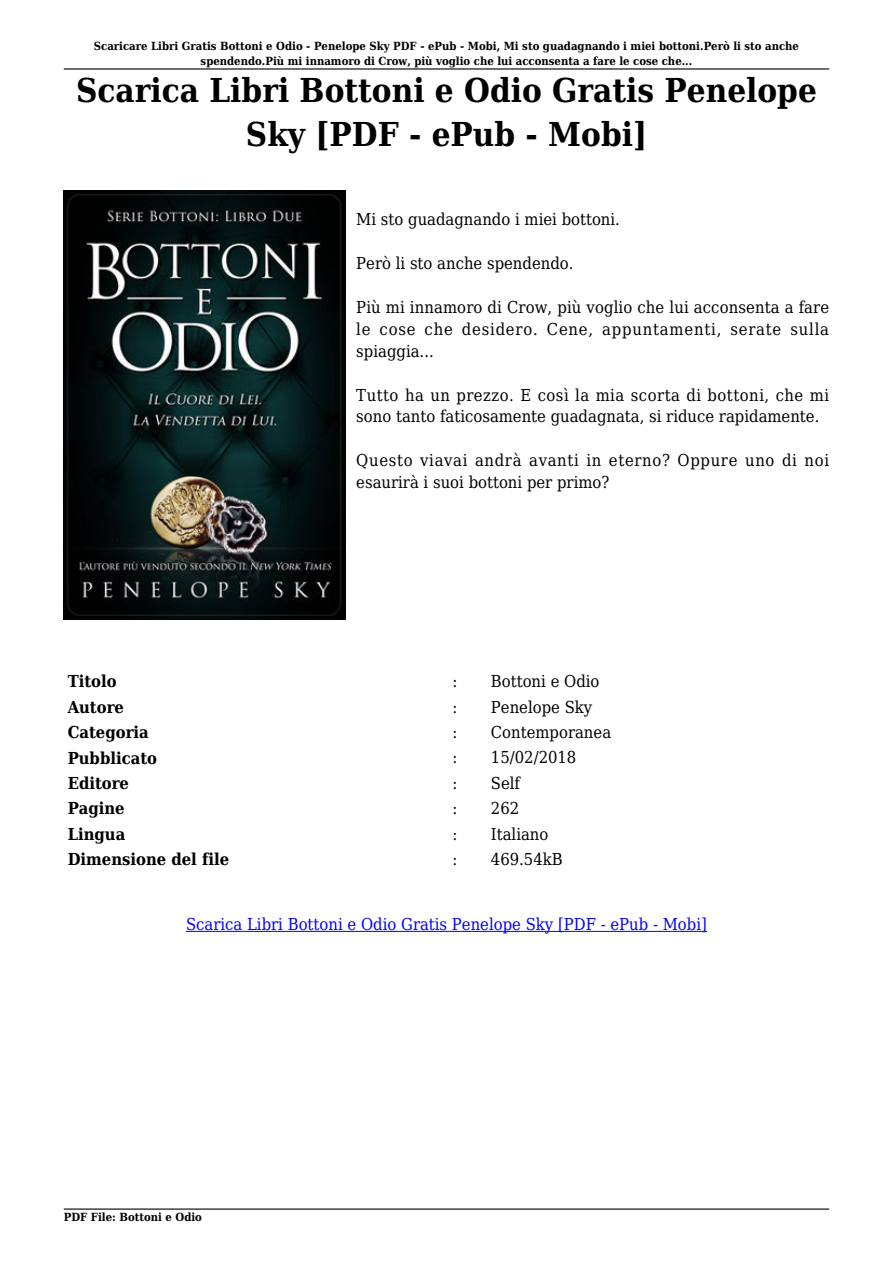
<style>
.page{position:relative;width:893px;height:1263px;background:#fff}
.page>*{position:absolute;margin:0;border:0;box-sizing:border-box;transform-origin:0 0}
.t1{font:700 33px/44.2px "DejaVu Serif Condensed";color:#000;text-align:center}
.t2{font:16.5px/21.9px "DejaVu Serif Condensed";color:#000;text-align:justify}
.t3{font:16.5px/21.9px "DejaVu Serif Condensed";letter-spacing:.04em;color:#000}
.t4{font:700 16.5px "DejaVu Serif Condensed";color:#000}
.t5{font:16.5px "DejaVu Serif Condensed";color:#00f}
.t6{font:700 11.25px/15px "DejaVu Serif Condensed";color:#000;text-align:center}
</style>
<div class="page">
<hr style="left:64px;top:68px;width:765px;height:2px;background:#000">
<hr style="left:64px;top:1208px;width:765px;height:1px;background:#000">
<img style="left:64px;top:190px;width:281px;height:430px">
<hr style="left:186px;top:931px;width:521px;height:1px;background:#00f">
<p class="t6" style="left:94px;top:38px;width:707px">Scaricare Libri Gratis Bottoni e Odio - Penelope Sky PDF - ePub - Mobi, Mi sto guadagnando i miei bottoni.Però li sto anche spendendo.Più mi innamoro di Crow, più voglio che lui acconsenta a fare le cose che...</p>
<h1 class="t1" style="left:76px;top:68px;width:742px">Scarica Libri Bottoni e Odio Gratis Penelope<br>Sky [PDF - ePub - Mobi]</h1>
<p class="t2" style="left:356px;top:209px;width:265px">Mi sto guadagnando i miei bottoni.</p>
<p class="t2" style="left:356px;top:252px;width:219px">Però li sto anche spendendo.</p>
<p class="t2" style="left:356px;top:296px;width:474px">Più mi innamoro di Crow, più voglio che lui acconsenta a fare le cose che desidero. Cene, appuntamenti, serate sulla spiaggia...</p>
<p class="t2" style="left:356px;top:384px;width:474px">Tutto ha un prezzo. E così la mia scorta di bottoni, che mi sono tanto faticosamente guadagnata, si riduce rapidamente.</p>
<p class="t3" style="left:356px;top:450px;width:474px">Questo viavai andrà avanti in eterno? Oppure uno di noi esaurirà i suoi bottoni per primo?</p>
<p class="t4" style="left:68px;top:672px;width:50px">Titolo</p>
<p class="t2" style="left:452px;top:671px;width:6px">:</p>
<p class="t2" style="left:491px;top:671px;width:110px">Bottoni e Odio</p>
<p class="t4" style="left:68px;top:697px;width:58px">Autore</p>
<p class="t2" style="left:452px;top:696px;width:6px">:</p>
<p class="t2" style="left:491px;top:696px;width:103px">Penelope Sky</p>
<p class="t4" style="left:68px;top:723px;width:83px">Categoria</p>
<p class="t2" style="left:452px;top:721px;width:6px">:</p>
<p class="t2" style="left:491px;top:721px;width:122px">Contemporanea</p>
<p class="t4" style="left:68px;top:748px;width:91px">Pubblicato</p>
<p class="t2" style="left:452px;top:747px;width:6px">:</p>
<p class="t2" style="left:491px;top:747px;width:87px">15/02/2018</p>
<p class="t4" style="left:68px;top:773px;width:63px">Editore</p>
<p class="t2" style="left:452px;top:772px;width:6px">:</p>
<p class="t2" style="left:491px;top:772px;width:31px">Self</p>
<p class="t4" style="left:68px;top:799px;width:59px">Pagine</p>
<p class="t2" style="left:452px;top:797px;width:6px">:</p>
<p class="t2" style="left:491px;top:797px;width:30px">262</p>
<p class="t4" style="left:68px;top:824px;width:59px">Lingua</p>
<p class="t2" style="left:452px;top:823px;width:6px">:</p>
<p class="t2" style="left:491px;top:823px;width:59px">Italiano</p>
<p class="t4" style="left:68px;top:849px;width:163px">Dimensione del file</p>
<p class="t2" style="left:452px;top:848px;width:6px">:</p>
<p class="t2" style="left:491px;top:848px;width:73px">469.54kB</p>
<p class="t5" style="left:186px;top:915px;width:522px">Scarica Libri Bottoni e Odio Gratis Penelope Sky [PDF - ePub - Mobi]</p>
<p class="t6" style="left:64px;top:1210px;width:140px">PDF File: Bottoni e Odio</p>
</div>
